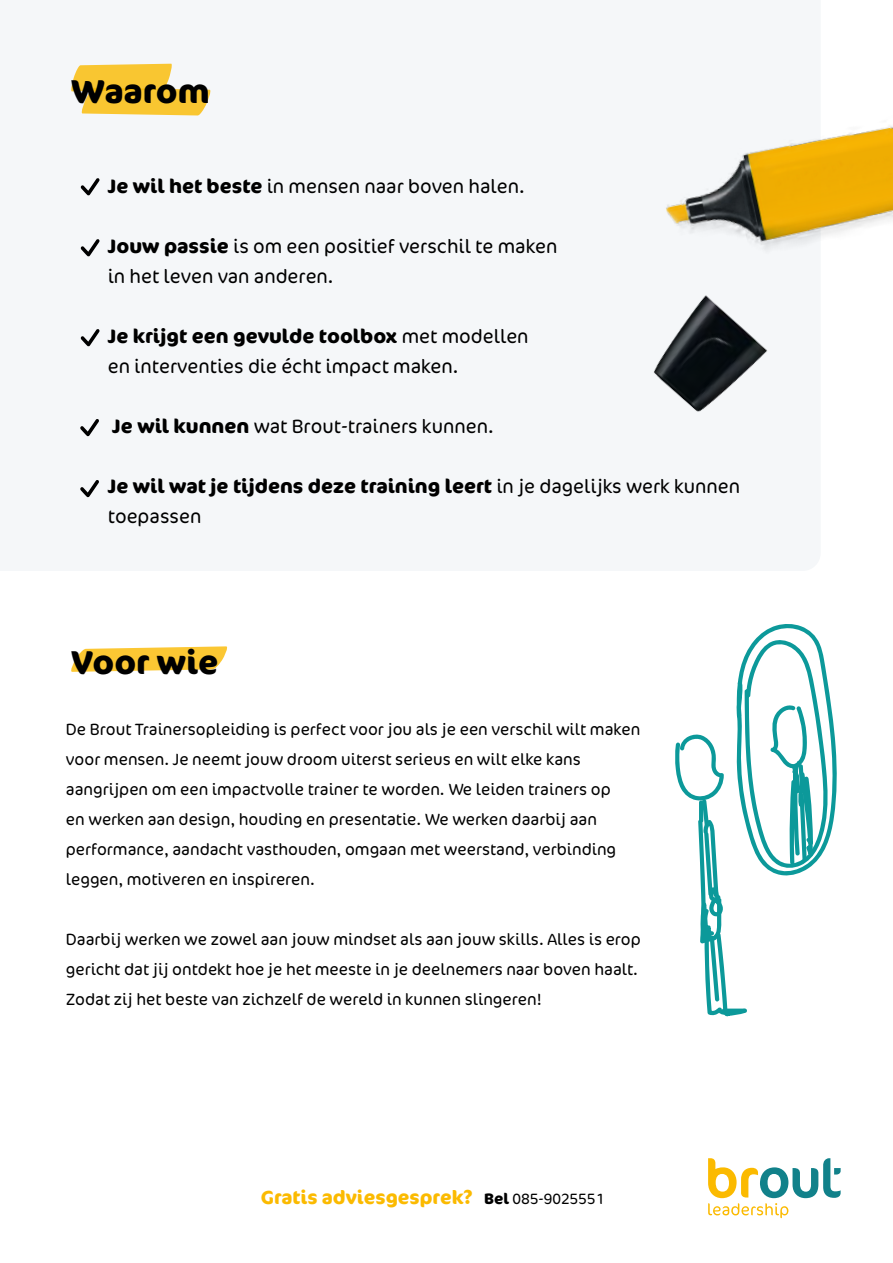
<style>
.page{position:relative;width:893px;height:1263px;background:#fff}
.page>*{position:absolute;margin:0;border:0;box-sizing:border-box;transform-origin:0 0}
.t1{font:700 33px "Cocon Pro";color:#000}
.t2{font:300 19.5px/30px "Cocon Pro";color:#000}
.t3{font:700 19.5px/30px "Cocon Pro";color:#000}
.t4{font:700 18.9px "Cocon Pro";color:#fbba00}
.t5{font:300 16.5px/30px "Cocon Pro";color:#000}
.s1{font-weight:700}
.s2{font-weight:300}
.s3{font-size:15.15px;color:#000}
.s4{font-weight:300;font-size:15.15px;color:#000}
</style>
<div class="page">
<svg style="left:71px;top:646px;width:157px;height:26px;background:#fbd157"></svg>
<svg style="left:81px;top:239px;width:19px;height:18px"></svg>
<svg style="left:81px;top:178px;width:19px;height:18px"></svg>
<svg style="left:81px;top:329px;width:19px;height:18px"></svg>
<img style="left:664px;top:126px;width:229px;height:129px">
<img style="left:653px;top:294px;width:115px;height:119px">
<svg style="left:71px;top:64px;width:140px;height:52px"></svg>
<svg style="left:675px;top:624px;width:162px;height:393px"></svg>
<svg style="left:80px;top:480px;width:19px;height:17px"></svg>
<svg style="left:80px;top:419px;width:19px;height:17px"></svg>
<svg style="left:708px;top:1158px;width:133px;height:60px"></svg>
<h1 class="t1" style="left:71px;top:69px;width:140px">Waarom</h1>
<p class="t2" style="left:108px;top:171px;width:418px"><span class="s1">Je wil het beste</span> in mensen naar boven halen.</p>
<p class="t2" style="left:108px;top:231px;width:451px"><span class="s1">Jouw passie</span> is om een positief verschil te maken in het leven van anderen.</p>
<p class="t2" style="left:108px;top:321px;width:422px"><span class="s1">Je krijgt een gevulde toolbox</span> met modellen en interventies die écht impact maken.</p>
<p class="t2" style="left:112px;top:411px;width:383px"><span class="s1">Je wil kunnen</span> wat Brout-trainers kunnen.</p>
<p class="t3" style="left:108px;top:471px;width:634px">Je wil wat je tijdens deze training leert <span class="s2">in je dagelijks werk kunnen toepassen</span></p>
<h1 class="t1" style="left:71px;top:639px;width:149px">Voor wie</h1>
<p class="t5" style="left:66px;top:714px;width:576px">De Brout Trainersopleiding is perfect voor jou als je een verschil wilt maken voor mensen. Je neemt jouw droom uiterst serieus en wilt elke kans aangrijpen om een impactvolle trainer te worden. We leiden trainers op<br>en werken aan design, houding en presentatie. We werken daarbij aan performance, aandacht vasthouden, omgaan met weerstand, verbinding leggen, motiveren en inspireren.</p>
<p class="t5" style="left:66px;top:924px;width:576px">Daarbij werken we zowel aan jouw mindset als aan jouw skills. Alles is erop gericht dat jij ontdekt hoe je het meeste in je deelnemers naar boven haalt.<br>Zodat zij het beste van zichzelf de wereld in kunnen slingeren!</p>
<p class="t4" style="left:261px;top:1184px;width:345px">Gratis adviesgesprek? <span class="s3">Bel</span> <span class="s4">085-9025551</span></p>
</div>
